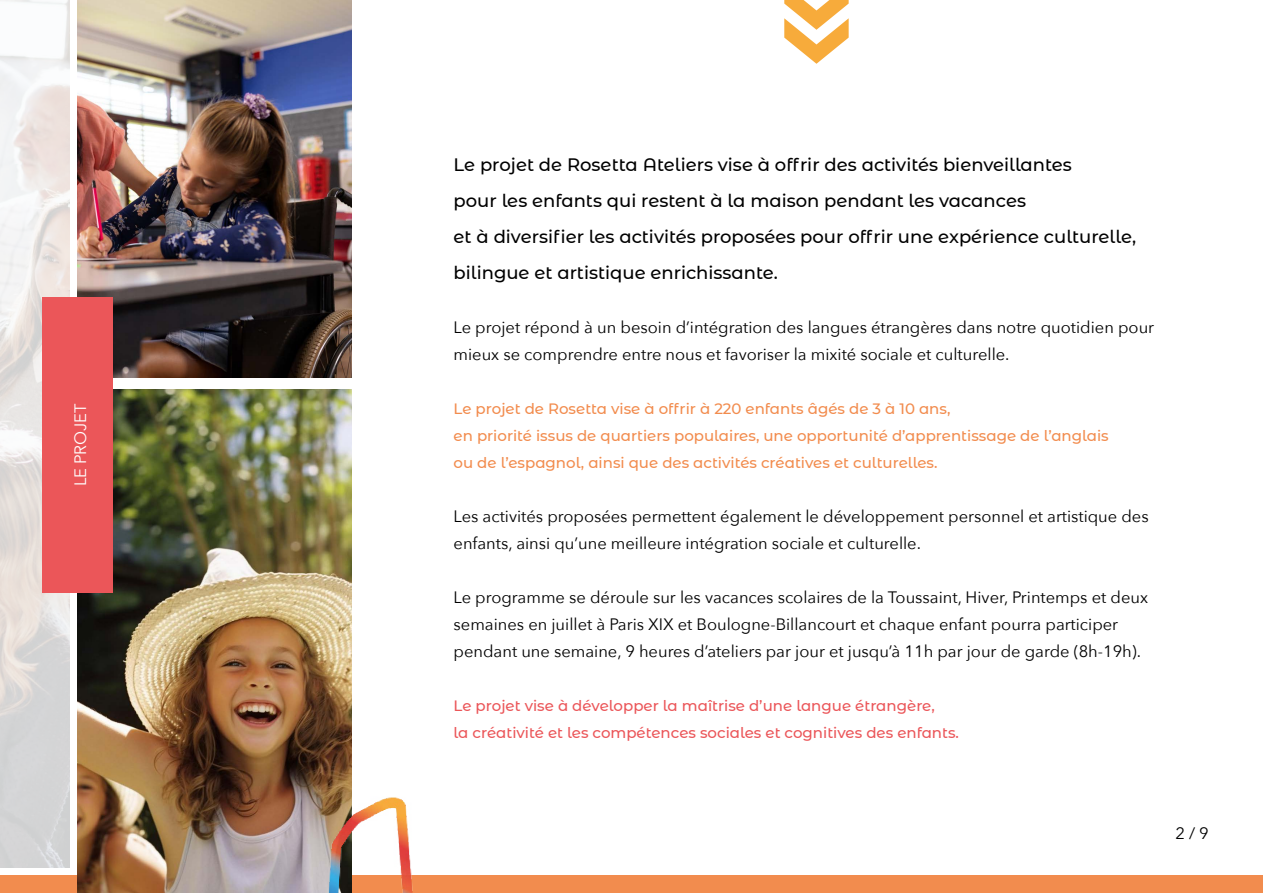
<style>
.page{position:relative;width:1263px;height:893px;background:#fff}
.page>*{position:absolute;margin:0;border:0;box-sizing:border-box;transform-origin:0 0}
.t1{font:500 18px/36px "Montserrat Alternates";color:#000}
.t2{font:16.5px/27px "Avenir Next";color:#000}
.t3{font:16.5px "Avenir Next";color:#fff}
.t4{font:500 15px "Montserrat Alternates";color:#f28c4e}
.t5{font:500 15px "Montserrat Alternates";color:#eb5659}
</style>
<div class="page">
<div style="left:0;top:876px;width:1263px;height:17px;background:#f28c4e"></div>
<img style="left:78px;top:390px;width:273px;height:503px">
<img style="left:0;top:0;width:70px;height:867px">
<img style="left:78px;top:0;width:273px;height:377px">
<div style="left:43px;top:298px;width:70px;height:295px;background:#eb5659"></div>
<img style="left:315px;top:780px;width:109px;height:113px">
<svg style="left:784px;top:0;width:65px;height:64px"></svg>
<p class="t3" style="left:67px;top:486px;width:84px;rotate:-90deg">LE PROJET</p>
<p class="t1" style="left:454px;top:145px;width:620px">Le projet de Rosetta Ateliers vise à offrir des activités bienveillantes</p>
<p class="t1" style="left:454px;top:181px;width:574px">pour les enfants qui restent à la maison pendant les vacances</p>
<p class="t1" style="left:454px;top:217px;width:684px">et à diversifier les activités proposées pour offrir une expérience culturelle, bilingue et artistique enrichissante.</p>
<p class="t2" style="left:454px;top:313px;width:702px">Le projet répond à un besoin d’intégration des langues étrangères dans notre quotidien pour mieux se comprendre entre nous et favoriser la mixité sociale et culturelle.</p>
<p class="t4" style="left:454px;top:398px;width:498px">Le projet de Rosetta vise à offrir à 220 enfants âgés de 3 à 10 ans,</p>
<p class="t4" style="left:454px;top:425px;width:657px">en priorité issus de quartiers populaires, une opportunité d’apprentissage de l’anglais</p>
<p class="t4" style="left:454px;top:452px;width:485px">ou de l’espagnol, ainsi que des activités créatives et culturelles.</p>
<p class="t2" style="left:454px;top:502px;width:697px">Les activités proposées permettent également le développement personnel et artistique des enfants, ainsi qu’une meilleure intégration sociale et culturelle.</p>
<p class="t2" style="left:454px;top:583px;width:696px">Le programme se déroule sur les vacances scolaires de la Toussaint, Hiver, Printemps et deux semaines en juillet à Paris XIX et Boulogne-Billancourt et chaque enfant pourra participer pendant une semaine, 9 heures d’ateliers par jour et jusqu’à 11h par jour de garde (8h-19h).</p>
<p class="t5" style="left:454px;top:695px;width:483px">Le projet vise à développer la maîtrise d’une langue étrangère,</p>
<p class="t5" style="left:454px;top:722px;width:507px">la créativité et les compétences sociales et cognitives des enfants.</p>
<p class="t2" style="left:1175px;top:819px;width:35px">2 / 9</p>
</div>
